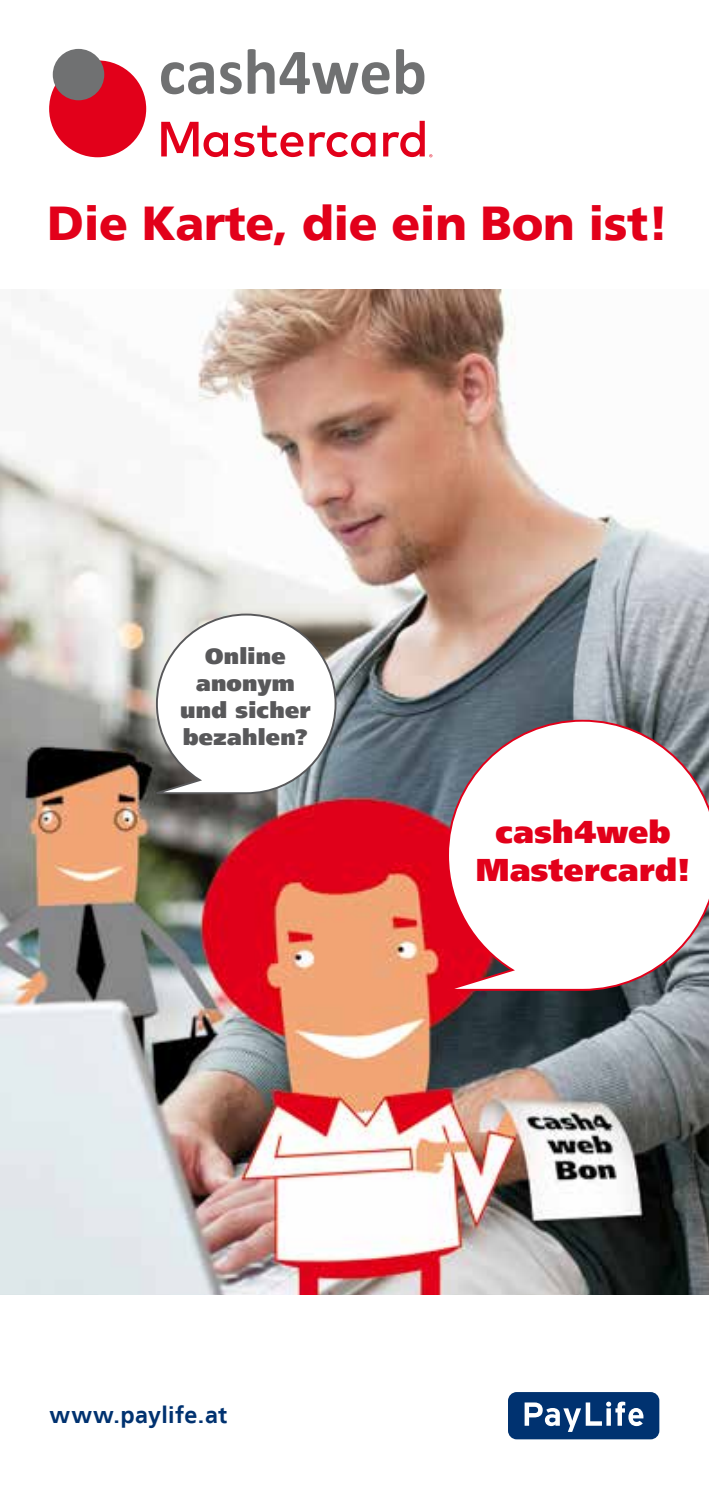
<style>
.page{position:relative;width:709px;height:1489px;background:#fff}
.page>*{position:absolute;margin:0;border:0;box-sizing:border-box;transform-origin:0 0}
.t1{font:900 47.5px "Frutiger LT";letter-spacing:-.01em;color:#e2001a}
.t2{font:900 31.5px/38.2px "Frutiger LT";letter-spacing:.015em;color:#e2001a;text-align:center}
.t3{font:700 23.25px "Frutiger LT";letter-spacing:.015em;color:#003270}
.t4{font:900 22.5px/27px "Frutiger LT";letter-spacing:.01em;color:#58585a;text-align:center}
</style>
<div class="page">
<img style="left:0;top:289px;width:709px;height:1005px">
<svg style="left:144px;top:612px;width:193px;height:183px"></svg>
<svg style="left:435px;top:718px;width:274px;height:273px"></svg>
<div style="left:508px;top:1391px;width:151px;height:48px;background:#003270;border-radius:9px"></div>
<svg style="left:524px;top:1401px;width:119px;height:30px"></svg>
<div style="left:49px;top:60px;width:97px;height:97px;background:#e2001a;border-radius:50%"></div>
<div style="left:53px;top:49px;width:51px;height:51px;background:#707172;border-radius:50%"></div>
<svg style="left:161px;top:49px;width:263px;height:45px"></svg>
<svg style="left:161px;top:121px;width:271px;height:36px"></svg>
<h1 class="t1" style="left:47px;top:194px;width:623px">Die Karte, die ein Bon ist!</h1>
<p class="t4" style="left:180px;top:642px;width:132px">Online anonym und sicher bezahlen?</p>
<h2 class="t2" style="left:476px;top:812px;width:216px">cash4web<br>Mastercard!</h2>
<p class="t3" style="left:50px;top:1401px;width:179px">www.paylife.at</p>
</div>
